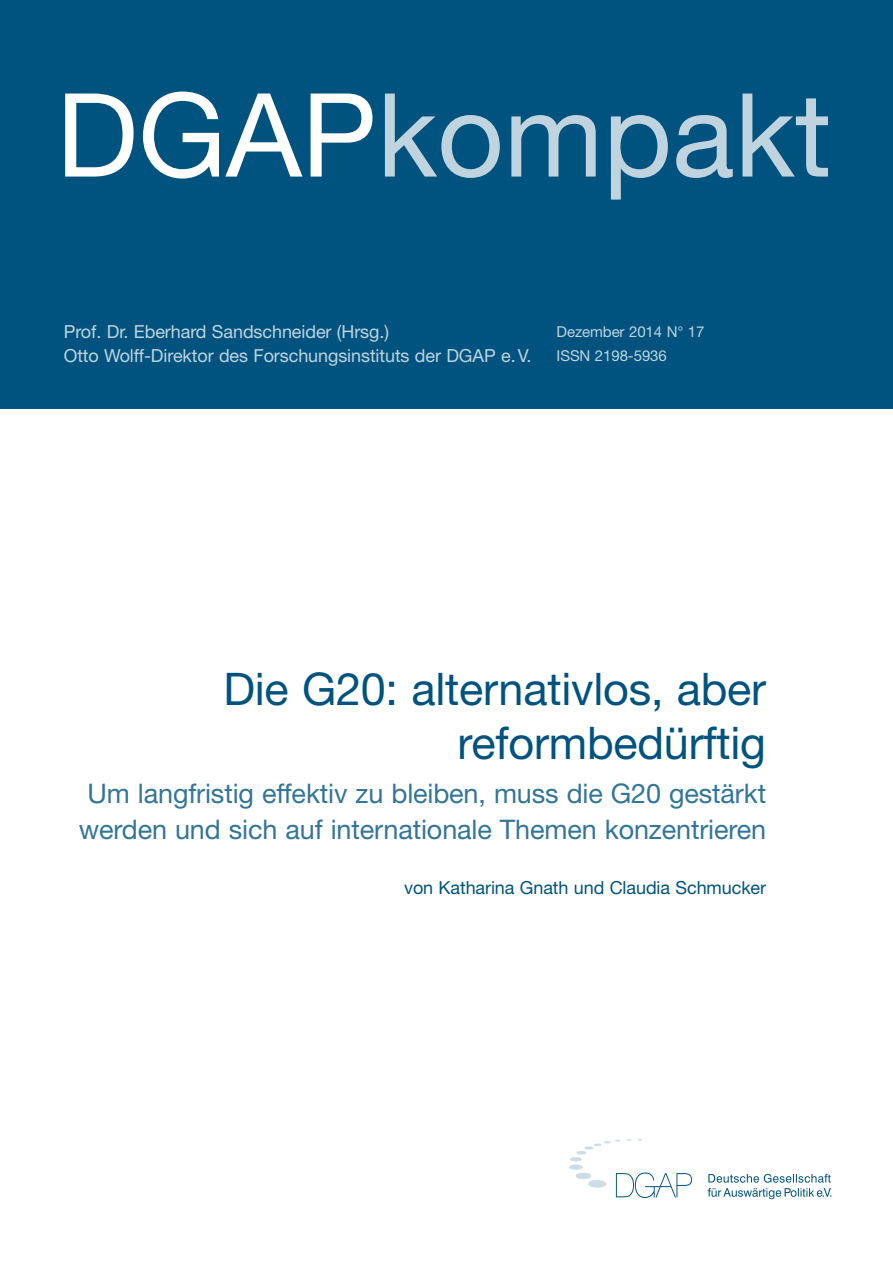
<style>
.page{position:relative;width:893px;height:1263px;background:#fff}
.page>*{position:absolute;margin:0;border:0;box-sizing:border-box;transform-origin:0 0}
.t1{font:116.25px "Helvetica Neue LT Std";color:#bfd4df}
.t2{font:45px/54px "Helvetica Neue LT Std";letter-spacing:-.005em;color:#00537f;text-align:right}
.t3{font:27px/36px "Helvetica Neue LT Std";letter-spacing:-.005em;color:#337598;text-align:center}
.t4{font:18px/24px "Helvetica Neue LT Std";letter-spacing:-.005em;color:#bfd4df}
.t5{font:18px "Helvetica Neue LT Std";letter-spacing:-.005em;color:#00537f}
.t6{font:15px/24px "Helvetica Neue LT Std";letter-spacing:-.005em;color:#bfd4df}
.s1{color:#fff}
</style>
<div class="page">
<div style="left:0;top:0;width:893px;height:408px;background:#00537f"></div>
<svg style="left:569px;top:1139px;width:123px;height:59px"></svg>
<svg style="left:708px;top:1174px;width:123px;height:25px"></svg>
<h1 class="t1" style="left:56px;top:66px;width:777px"><span class="s1">DGAP</span>kompakt</h1>
<p class="t4" style="left:64px;top:319px;width:469px">Prof. Dr. Eberhard Sandschneider (Hrsg.)<br>Otto Wolff-Direktor des Forschungsinstituts der DGAP e.V.</p>
<p class="t6" style="left:557px;top:320px;width:149px">Dezember 2014 N° 17<br>ISSN 2198-5936</p>
<h2 class="t2" style="left:223px;top:661px;width:544px">Die G20: alternativlos, aber reformbedürftig</h2>
<p class="t3" style="left:79px;top:775px;width:689px">Um langfristig effektiv zu bleiben, muss die G20 gestärkt werden und sich auf internationale Themen konzentrieren</p>
<p class="t5" style="left:404px;top:877px;width:364px">von Katharina Gnath und Claudia Schmucker</p>
</div>
